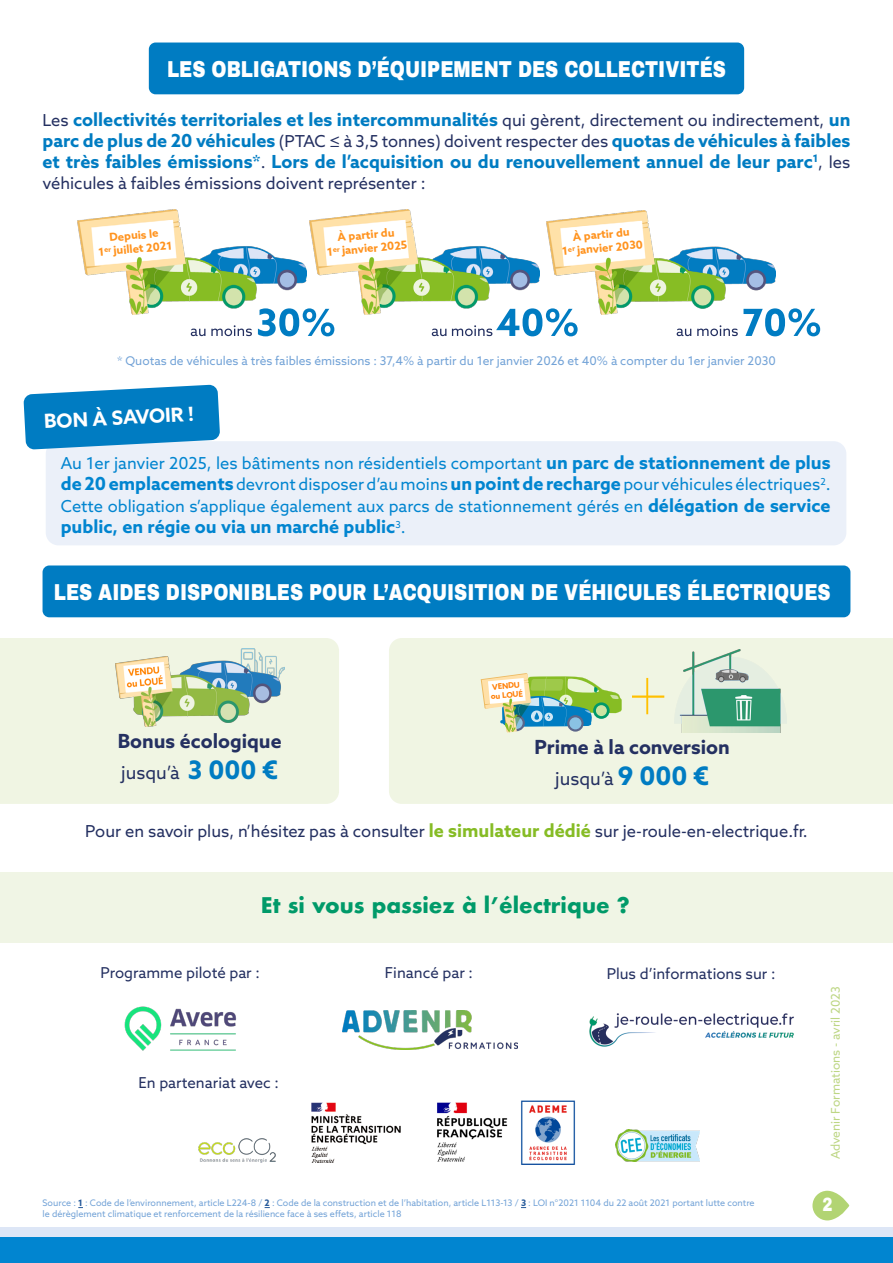
<style>
.page{position:relative;width:893px;height:1263px;background:#fff}
.page>*{position:absolute;margin:0;border:0;box-sizing:border-box;transform-origin:0 0}
.t1{font:900 22.5px "Archivo";color:#fff;scale:.81 1}
.t2{font:700 21px "Futura";color:#009a69}
.t3{font:700 19.5px "Azo Sans";color:#243061}
.t4{font:700 19.5px "Azo Sans";color:#fff}
.t5{font:900 18.75px "Archivo";color:#fff;scale:.81 1}
.t6{font:700 18px/21px "Azo Sans";color:#007cc2;text-align:justify}
.t7{font:700 18px "Azo Sans";color:#0185d0}
.t8{font:18px "Azo Sans";color:#243061}
.t9{font:16.5px/21.6px "Azo Sans";color:#0185d0;text-align:justify}
.t10{font:16.5px "Azo Sans";color:#243061}
.t11{font:15px "Azo Sans";color:#243061}
.t12{font:12px "Azo Sans";color:#73a3d7}
.t13{font:12px "Azo Sans";color:#bdd684}
.t14{font:700 11.1px/13.5px "Azo Sans";color:#ff931e;text-align:center}
.t15{font:9px/10.8px "Azo Sans";color:#73a3d7}
.t16{font:700 7.8px/9.3px "Azo Sans";color:#ff7d00}
.s1{font-weight:400;font-size:16.5px;color:#243061}
.s2{font-weight:400;font-size:16.5px;color:#243060}
.s3{color:#007cc1}
.s4{font-weight:700;font-size:18px}
.s5{font-weight:400;font-size:16.5px}
.s6{font-weight:700;font-size:25.5px;color:#007cc2}
.s7{font-weight:700;font-size:18px;color:#86bc25}
.s8{font-weight:700;color:#275b9b}
</style>
<div class="page">
<div style="left:389px;top:638px;width:504px;height:166px;background:#f0f5e3"></div>
<div style="left:0;top:638px;width:339px;height:166px;background:#f0f5e3"></div>
<div style="left:0;top:1227px;width:893px;height:36px;background:#dde6f6"></div>
<div style="left:0;top:1237px;width:893px;height:26px;background:#0185d0"></div>
<svg style="left:258px;top:308px;width:76px;height:28px"></svg>
<svg style="left:191px;top:325px;width:61px;height:11px"></svg>
<svg style="left:432px;top:311px;width:146px;height:25px"></svg>
<svg style="left:677px;top:308px;width:143px;height:28px"></svg>
<img style="left:124px;top:1006px;width:113px;height:45px">
<img style="left:342px;top:1011px;width:175px;height:38px">
<img style="left:589px;top:1013px;width:205px;height:34px">
<img style="left:521px;top:1100px;width:55px;height:65px">
<img style="left:311px;top:1102px;width:90px;height:60px">
<img style="left:615px;top:1129px;width:85px;height:33px">
<img style="left:437px;top:1102px;width:71px;height:60px">
<img style="left:198px;top:1138px;width:78px;height:24px">
<div style="left:0;top:872px;width:893px;height:70px;background:#f0f5e5"></div>
<svg style="left:812px;top:1191px;width:37px;height:29px"></svg>
<div style="left:43px;top:565px;width:807px;height:52px;background:#007cc2;border-radius:7px"></div>
<img style="left:115px;top:649px;width:169px;height:77px">
<hr style="left:632px;top:696px;width:32px;height:2px;background:#ffc000">
<hr style="left:646px;top:678px;width:2px;height:36px;background:#ffc000">
<img style="left:675px;top:650px;width:111px;height:83px">
<svg style="left:481px;top:673px;width:141px;height:60px;background:#aecfad"></svg>
<div style="left:149px;top:43px;width:595px;height:51px;background:#007cc2;border-radius:7px"></div>
<img style="left:310px;top:210px;width:229px;height:104px">
<img style="left:78px;top:210px;width:229px;height:104px">
<img style="left:546px;top:210px;width:229px;height:104px">
<div style="left:46px;top:441px;width:800px;height:104px;background:#ebf0f9;border-radius:13px"></div>
<svg style="left:23px;top:385px;width:197px;height:65px;background:#2890cb"></svg>
<p class="t1" style="left:167px;top:55px;width:691px">LES OBLIGATIONS D’ÉQUIPEMENT DES COLLECTIVITÉS</p>
<p class="t6" style="left:43px;top:109px;width:809px"><span class="s1">Les</span> collectivités territoriales et les intercommunalités <span class="s1">qui gèrent, directement ou indirecte</span><span class="s2">ment,</span> <span class="s3">un </span>parc de plus de 20 véhicules <span class="s1">(PTAC ≤ à 3,5 tonnes) doivent respecter des</span> quotas de véhicules à faibles et très faibles émissions*<span class="s1">.</span> Lors de l’acquisition ou du renouvellement annuel de leur parc<sup>1</sup><span class="s1">, les</span></p>
<p class="t10" style="left:43px;top:173px;width:385px">véhicules à faibles émissions doivent représenter :</p>
<p class="t14" style="left:97px;top:231px;width:75px;rotate:-5deg">Depuis le<br>1<sup>er</sup> juillet 2021</p>
<p class="t14" style="left:560px;top:231px;width:82px;rotate:-5deg">À partir du<br>1<sup>er</sup> janvier 2030</p>
<p class="t14" style="left:325px;top:231px;width:82px;rotate:-5deg">À partir du<br>1<sup>er</sup> janvier 2025</p>
<p class="t12" style="left:117px;top:353px;width:660px">* Quotas de véhicules à très faibles émissions : 37,4% à partir du 1er janvier 2026 et 40% à compter du 1er janvier 2030</p>
<p class="t4" style="left:43px;top:408px;width:151px;rotate:-3deg">BON À SAVOIR !</p>
<p class="t9" style="left:61px;top:452px;width:771px">Au 1er janvier 2025, les bâtiments non résidentiels comportant <span class="s4">un parc de stationnement de plus de 20 emplacements</span> devront disposer d’au moins <span class="s4">un point de recharge</span> pour véhicules électriques<sup>2</sup>.<br>Cette obligation s’applique également aux parcs de stationnement gérés en <span class="s4">délégation de service</span></p>
<p class="t7" style="left:61px;top:515px;width:346px">public, en régie ou via un marché public<sup>3</sup><span class="s5">.</span></p>
<p class="t1" style="left:54px;top:578px;width:960px">LES AIDES DISPONIBLES POUR L’ACQUISITION DE VÉHICULES ÉLECTRIQUES</p>
<p class="t3" style="left:118px;top:728px;width:165px">Bonus écologique</p>
<p class="t8" style="left:121px;top:761px;width:158px">jusqu’à <span class="s6">3 000 €</span></p>
<p class="t16" style="left:490px;top:682px;width:34px;rotate:-5deg">VENDU ou LOUÉ</p>
<p class="t3" style="left:535px;top:734px;width:197px">Prime à la conversion</p>
<p class="t8" style="left:555px;top:767px;width:155px">jusqu’à <span class="s6">9 000 €</span></p>
<p class="t10" style="left:85px;top:820px;width:724px">Pour en savoir plus, n’hésitez pas à consulter <span class="s7">le simulateur dédié</span> sur je-roule-en-electrique.fr.</p>
<p class="t2" style="left:261px;top:890px;width:371px">Et si vous passiez à l’électrique ?</p>
<p class="t11" style="left:101px;top:963px;width:161px">Programme piloté par :</p>
<p class="t11" style="left:385px;top:963px;width:89px">Financé par :</p>
<p class="t11" style="left:607px;top:964px;width:170px">Plus d’informations sur :</p>
<p class="t11" style="left:139px;top:1073px;width:142px">En partenariat avec :</p>
<p class="t15" style="left:43px;top:1197px;width:714px">Source : <span class="s8">1</span> : Code de l’environnement, article L224-8 / <span class="s8">2</span> : Code de la construction et de l’habitation, article L113-13 / <span class="s8">3</span> : LOI n°2021 1104 du 22 août 2021 portant lutte contre le dérèglement climatique et renforcement de la résilience face à ses effets, article 118</p>
<p class="t13" style="left:828px;top:1159px;width:174px;rotate:-90deg">Advenir Formations - avril 2023</p>
<p class="t5" style="left:822px;top:1193px;width:14px">2</p>
</div>
